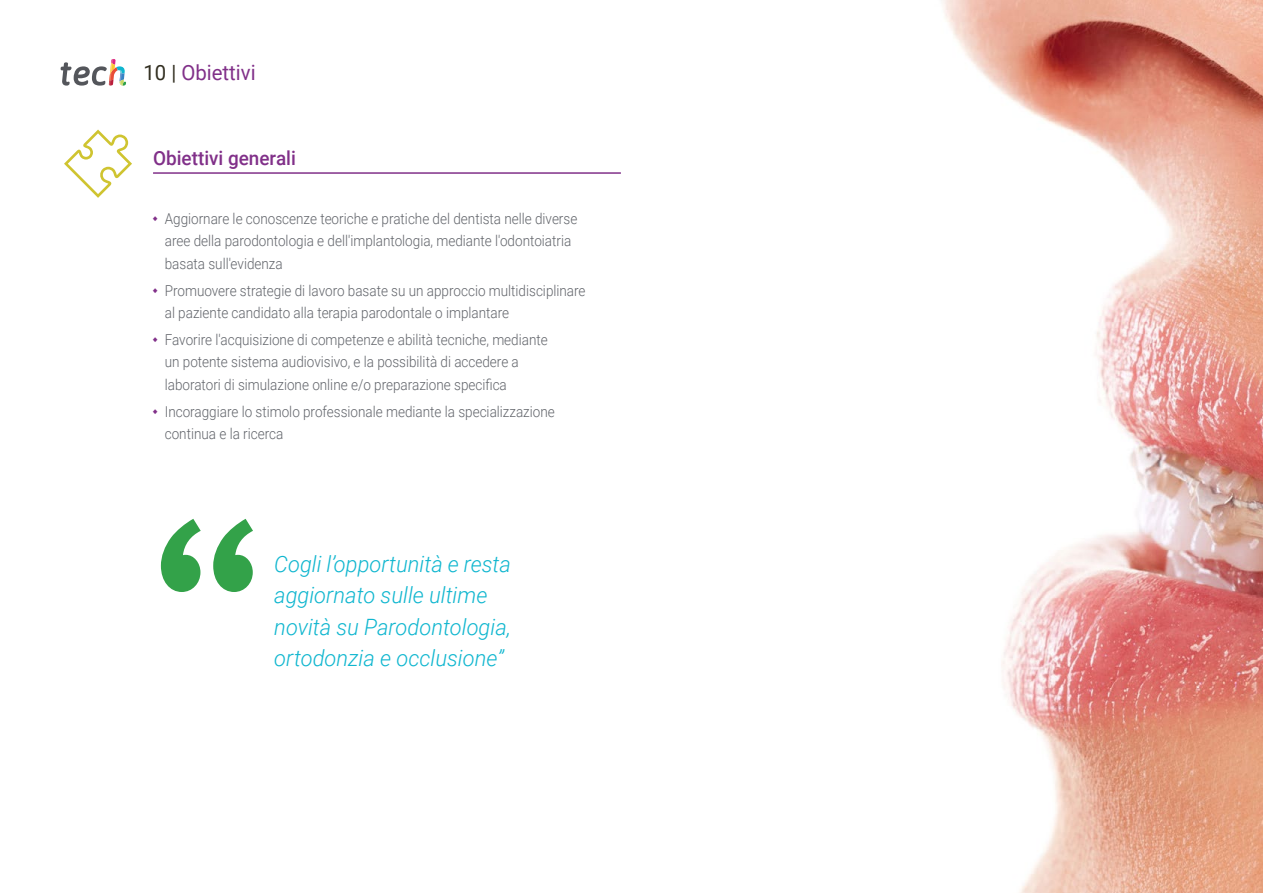
<style>
.page{position:relative;width:1263px;height:893px;background:#fff}
.page>*{position:absolute;margin:0;border:0;box-sizing:border-box;transform-origin:0 0}
.t1{font:italic 300 22.5px/31.5px "Roboto";color:#0fb6cf}
.t2{font:21px "Roboto";color:#813089}
.t3{font:500 19.5px "Roboto";color:#813089}
.t4{font:300 15px/22.5px "Roboto";color:#61646a;scale:.9 1}
.s1{color:#312e20}
</style>
<div class="page">
<img style="left:941px;top:0;width:322px;height:893px">
<hr style="left:153px;top:173px;width:468px;height:1px;background:#813089">
<svg style="left:64px;top:130px;width:68px;height:68px"></svg>
<svg style="left:161px;top:519px;width:92px;height:73px"></svg>
<svg style="left:61px;top:59px;width:65px;height:27px"></svg>
<h2 class="t2" style="left:144px;top:57px;width:114px"><span class="s1">10 |</span> Obiettivi</h2>
<h3 class="t3" style="left:153px;top:144px;width:144px">Obiettivi generali</h3>
<p class="t4" style="left:165px;top:207px;width:460px">Aggiornare le conoscenze teoriche e pratiche del dentista nelle diverse aree della parodontologia e dell'implantologia, mediante l'odontoiatria basata sull'evidenza</p>
<p class="t4" style="left:165px;top:278px;width:469px">Promuovere strategie di lavoro basate su un approccio multidisciplinare al paziente candidato alla terapia parodontale o implantare</p>
<p class="t4" style="left:165px;top:328px;width:427px">Favorire l'acquisizione di competenze e abilità tecniche, mediante un potente sistema audiovisivo, e la possibilità di accedere a laboratori di simulazione online e/o preparazione specifica</p>
<p class="t4" style="left:165px;top:399px;width:435px">Incoraggiare lo stimolo professionale mediante la specializzazione continua e la ricerca</p>
<h1 class="t1" style="left:274px;top:547px;width:238px">Cogli l’opportunità e resta aggiornato sulle ultime novità su Parodontologia, ortodonzia e occlusione”</h1>
</div>
